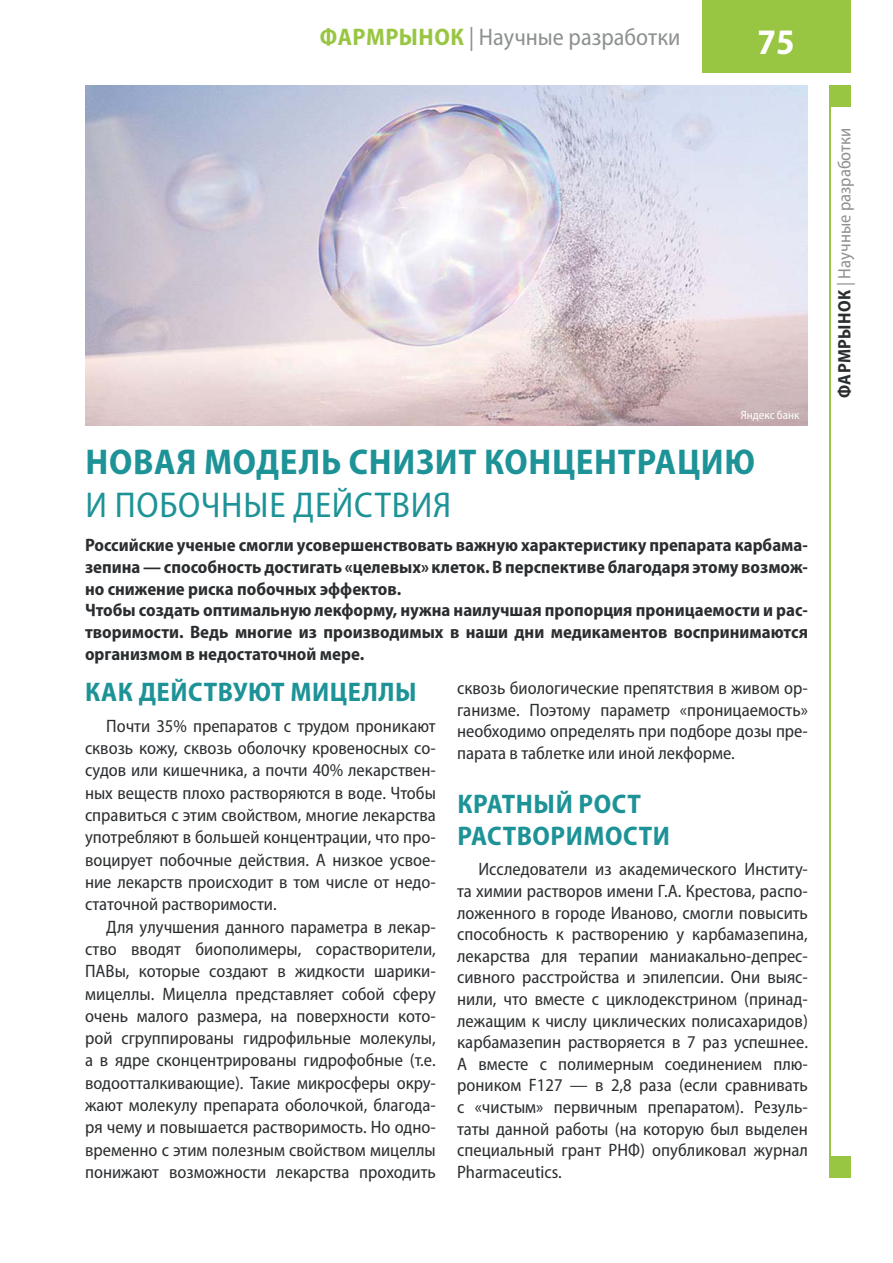
<style>
.page{position:relative;width:893px;height:1263px;background:#fff}
.page>*{position:absolute;margin:0;border:0;box-sizing:border-box;transform-origin:0 0}
.t1{font:700 semi-condensed 36px "Myriad Pro";letter-spacing:.02em;color:#1e9397}
.t2{font:semi-condensed 36px "Myriad Pro";letter-spacing:.02em;color:#1e9397}
.t3{font:700 semi-condensed 36px "Myriad Pro";color:#fff}
.t4{font:700 semi-condensed 27px/32.4px "Myriad Pro";letter-spacing:.02em;color:#1e9397}
.t5{font:semi-condensed 24px "Myriad Pro";color:#8e9192}
.t6{font:semi-condensed 18px/22.4px "Myriad Pro";color:#2b2e30;text-align:justify}
.t7{font:700 semi-condensed 18px/21.6px "Myriad Pro";color:#2b2e30}
.t8{font:semi-condensed 18px "Myriad Pro";color:#8e9192}
.t9{font:semi-condensed 12px "Myriad Pro";color:#fff}
.s1{font-weight:700;color:#98c643}
.s2{font-weight:700;color:#2b2e30}
</style>
<div class="page">
<div style="left:702px;top:0;width:148px;height:72px;background:#98c643"></div>
<hr style="left:829px;top:85px;width:1px;height:1093px;background:#98c643">
<div style="left:829px;top:85px;width:21px;height:21px;background:#98c643"></div>
<div style="left:829px;top:1157px;width:21px;height:21px;background:#98c643"></div>
<img style="left:85px;top:85px;width:723px;height:340px">
<h3 class="t5" style="left:320px;top:28px;width:362px"><span class="s1">ФАРМРЫНОК</span> | Научные разработки</h3>
<h1 class="t3" style="left:757px;top:21px;width:39px">75</h1>
<p class="t9" style="left:741px;top:411px;width:60px">Яндекс банк</p>
<h1 class="t1" style="left:85px;top:440px;width:671px">НОВАЯ МОДЕЛЬ СНИЗИТ КОНЦЕНТРАЦИЮ</h1>
<h1 class="t2" style="left:85px;top:491px;width:367px">И ПОБОЧНЫЕ ДЕЙСТВИЯ</h1>
<p class="t7" style="left:85px;top:534px;width:724px">Российские ученые смогли усовершенствовать важную характеристику препарата карбама&shy;зепина — способность достигать «целевых» клеток. В перспективе благодаря этому возмож&shy;но снижение риска побочных эффектов.<br>Чтобы создать оптимальную лекформу, нужна наилучшая пропорция проницаемости и рас&shy;творимости. Ведь многие из производимых в наши дни медикаментов воспринимаются организмом в недостаточной мере.</p>
<h2 class="t4" style="left:85px;top:675px;width:333px">КАК ДЕЙСТВУЮТ МИЦЕЛЛЫ</h2>
<p class="t6" style="left:85px;top:716px;width:352px;text-indent:21px">Почти 35% препаратов с трудом проникают сквозь кожу, сквозь оболочку кровеносных со&shy;судов или кишечника, а почти 40% лекарствен&shy;ных веществ плохо растворяются в воде. Чтобы справиться с этим свойством, многие лекарства употребляют в большей концентрации, что про&shy;воцирует побочные действия. А низкое усвое&shy;ние лекарств происходит в том числе от недо&shy;статочной растворимости.</p>
<p class="t6" style="left:85px;top:917px;width:352px;text-indent:21px">Для улучшения данного параметра в лекар&shy;ство вводят биополимеры, сорастворители, ПАВы, которые создают в жидкости шарики&shy;мицеллы. Мицелла представляет собой сферу очень малого размера, на поверхности кото&shy;рой сгруппированы гидрофильные молекулы, а в ядре сконцентрированы гидрофобные (т.е. водоотталкивающие). Такие микросферы окру&shy;жают молекулу препарата оболочкой, благода&shy;ря чему и повышается растворимость. Но одно&shy;временно с этим полезным свойством мицеллы понижают возможности лекарства проходить</p>
<p class="t6" style="left:457px;top:679px;width:352px;line-height:21.6px">сквозь биологические препятствия в живом ор&shy;ганизме. Поэтому параметр «проницаемость» необходимо определять при подборе дозы пре&shy;парата в таблетке или иной лекформе.</p>
<h2 class="t4" style="left:457px;top:787px;width:214px">КРАТНЫЙ РОСТ<br>РАСТВОРИМОСТИ</h2>
<p class="t6" style="left:457px;top:860px;width:352px;line-height:21.6px;text-indent:21px">Исследователи из академического Институ&shy;та химии растворов имени Г.А. Крестова, распо&shy;ложенного в городе Иваново, смогли повысить способность к растворению у карбамазепина, лекарства для терапии маниакально-депрес&shy;сивного расстройства и эпилепсии. Они выяс&shy;нили, что вместе с циклодекстрином (принад&shy;лежащим к числу циклических полисахаридов) карбамазепин растворяется в 7 раз успешнее.<br>А вместе с полимерным соединением плю&shy;роником F127 — в 2,8 раза (если сравнивать с «чистым» первичным препаратом). Резуль&shy;таты данной работы (на которую был выделен специальный грант РНФ) опубликовал журнал Pharmaceutics.</p>
<p class="t8" style="left:838px;top:398px;width:272px;rotate:-90deg"><span class="s2">ФАРМРЫНОК</span> | Научные разработки</p>
</div>
